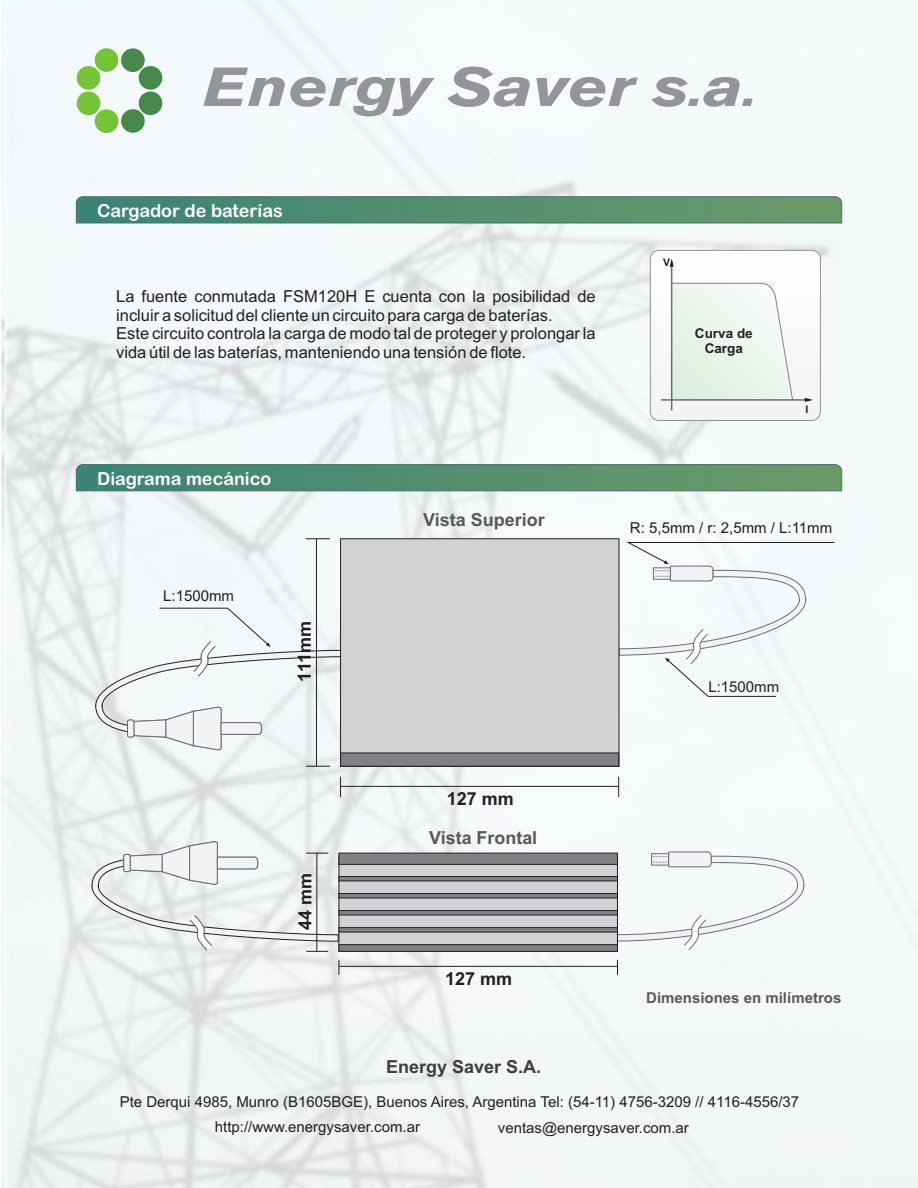
<style>
.page{position:relative;width:918px;height:1188px;background:#fff}
.page>*{position:absolute;margin:0;border:0;box-sizing:border-box;transform-origin:0 0}
.t1{font:18px "Arial Rounded MT Bold";color:#fff}
.t2{font:700 18px "Arial";color:#57585a}
.t3{font:700 18px "Arial";color:#231f20}
.t4{font:700 18px "Arial";color:#3e3e3f}
.t5{font:16.5px/18.5px "Arial";color:#231f20}
.t6{font:15px "Arial";color:#231f20}
.t7{font:700 15px "Arial";color:#57585a}
.t8{font:700 13.5px/15.1px "Arial";color:#231f20;text-align:center}
.t9{font:700 10.5px "Arial";color:#231f20}
</style>
<div class="page">
<img style="left:1px;top:0;width:917px;height:1188px">
<div style="left:650px;top:250px;width:170px;height:170px;background:#f8f8f9;border-radius:9px"></div>
<div style="left:650px;top:250px;width:171px;height:171px;border:1px solid #939598;border-radius:9px"></div>
<hr style="left:661px;top:399px;width:145px;height:2px;background:#6c6d70">
<hr style="left:671px;top:266px;width:1px;height:145px;background:#6c6d70">
<svg style="left:804px;top:398px;width:9px;height:4px"></svg>
<svg style="left:669px;top:259px;width:124px;height:141px"></svg>
<svg style="left:618px;top:777px;width:1px;height:20px"></svg>
<svg style="left:340px;top:777px;width:1px;height:20px"></svg>
<hr style="left:341px;top:786px;width:278px;height:1px;background:#231f20">
<svg style="left:91px;top:842px;width:714px;height:110px"></svg>
<svg style="left:617px;top:960px;width:1px;height:15px"></svg>
<svg style="left:339px;top:960px;width:1px;height:15px"></svg>
<hr style="left:339px;top:966px;width:278px;height:1px;background:#231f20">
<svg style="left:95px;top:538px;width:740px;height:229px"></svg>
<div style="left:121px;top:48px;width:24px;height:24px;background:#47894d;border-radius:50%"></div>
<div style="left:121px;top:109px;width:24px;height:24px;background:#47894d;border-radius:50%"></div>
<div style="left:95px;top:48px;width:23px;height:24px;background:#75c438;border-radius:50%"></div>
<div style="left:95px;top:109px;width:23px;height:24px;background:#75c438;border-radius:50%"></div>
<svg style="left:138px;top:65px;width:25px;height:51px"></svg>
<svg style="left:76px;top:65px;width:25px;height:51px"></svg>
<svg style="left:203px;top:67px;width:550px;height:50px"></svg>
<svg style="left:76px;top:196px;width:766px;height:27px"></svg>
<svg style="left:76px;top:464px;width:766px;height:27px"></svg>
<p class="t1" style="left:97px;top:204px;width:187px">Cargador de baterías</p>
<p class="t5" style="left:116px;top:289px;width:481px">La fuente conmutada FSM120H E cuenta con la posibilidad de incluir a solicitud del cliente un circuito para carga de baterías.<br>Este circuito controla la carga de modo tal de proteger y prolongar la vida útil de las baterías, manteniendo una tensión de flote.</p>
<p class="t1" style="left:97px;top:472px;width:176px">Diagrama mecánico</p>
<p class="t6" style="left:163px;top:590px;width:72px">L:1500mm</p>
<p class="t3" style="left:298px;top:682px;width:63px;rotate:-90deg">111mm</p>
<p class="t2" style="left:423px;top:513px;width:123px">Vista Superior</p>
<p class="t9" style="left:663px;top:258px;width:9px">V</p>
<p class="t8" style="left:695px;top:327px;width:59px">Curva de<br>Carga</p>
<p class="t9" style="left:806px;top:405px;width:4px">I</p>
<p class="t6" style="left:630px;top:522px;width:204px">R: 5,5mm / r: 2,5mm / L:11mm</p>
<p class="t6" style="left:708px;top:681px;width:72px">L:1500mm</p>
<p class="t3" style="left:298px;top:930px;width:59px;rotate:-90deg">44 mm</p>
<p class="t3" style="left:447px;top:792px;width:69px">127 mm</p>
<p class="t2" style="left:429px;top:831px;width:109px">Vista Frontal</p>
<p class="t3" style="left:445px;top:972px;width:69px">127 mm</p>
<p class="t4" style="left:386px;top:1060px;width:157px">Energy Saver S.A.</p>
<p class="t7" style="left:646px;top:992px;width:197px">Dimensiones en milímetros</p>
<p class="t6" style="left:120px;top:1096px;width:681px">Pte Derqui 4985, Munro (B1605BGE), Buenos Aires, Argentina Tel: (54-11) 4756-3209 // 4116-4556/37</p>
<p class="t6" style="left:215px;top:1121px;width:207px">http://www.energysaver.com.ar</p>
<p class="t6" style="left:498px;top:1122px;width:193px">ventas@energysaver.com.ar</p>
</div>
